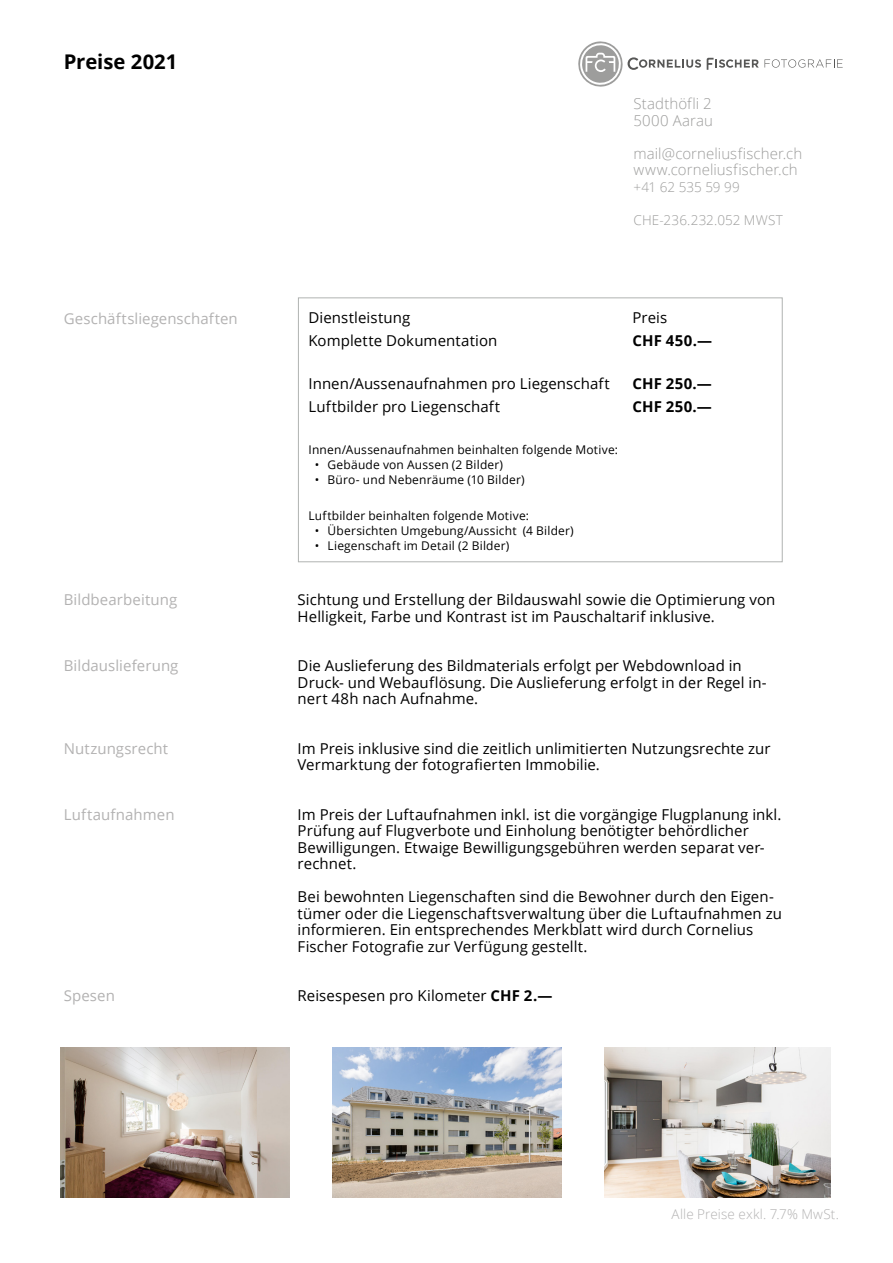
<style>
.page{position:relative;width:893px;height:1263px;background:#fff}
.page>*{position:absolute;margin:0;border:0;box-sizing:border-box;transform-origin:0 0}
.t1{font:700 20.25px "Open Sans";color:#000}
.t2{font:15px/16.5px "Open Sans";letter-spacing:.005em;color:#000}
.t3{font:15px "Open Sans";letter-spacing:.005em;color:#b3b2b2}
.t4{font:300 15px/16.5px "Open Sans";letter-spacing:.005em;color:#9d9d9c}
.t5{font:700 15px "Open Sans";letter-spacing:.015em;color:#000}
.t6{font:300 13.5px "Open Sans";letter-spacing:.01em;color:#9d9d9c}
.t7{font:300 13.5px "Open Sans";letter-spacing:.015em;color:#b3b2b2}
.t8{font:12px "Open Sans";letter-spacing:.015em;color:#000}
.s1{font-weight:700}
</style>
<div class="page">
<div style="left:298px;top:298px;width:484px;height:264px;border:1px solid #b0b3b1"></div>
<svg style="left:578px;top:41px;width:123px;height:46px"></svg>
<svg style="left:707px;top:58px;width:136px;height:12px"></svg>
<img style="left:61px;top:1047px;width:228px;height:150px">
<img style="left:605px;top:1047px;width:225px;height:150px">
<img style="left:333px;top:1047px;width:228px;height:150px">
<h1 class="t1" style="left:64px;top:47px;width:115px">Preise 2021</h1>
<p class="t4" style="left:634px;top:95px;width:81px">Stadthöfli 2<br>5000 Aarau</p>
<p class="t4" style="left:634px;top:145px;width:170px">mail@corneliusfischer.ch www.corneliusfischer.ch</p>
<p class="t6" style="left:634px;top:178px;width:108px">+41 62 535 59 99</p>
<p class="t6" style="left:634px;top:211px;width:151px">CHE-236.232.052 MWST</p>
<p class="t3" style="left:64px;top:308px;width:176px">Geschäftsliegenschaften</p>
<p class="t2" style="left:308px;top:309px;width:103px">Dienstleistung</p>
<p class="t2" style="left:632px;top:309px;width:36px">Preis</p>
<p class="t2" style="left:308px;top:332px;width:190px">Komplette Dokumentation</p>
<p class="t5" style="left:632px;top:330px;width:81px">CHF 450.—</p>
<p class="t2" style="left:308px;top:375px;width:303px">Innen/Aussenaufnahmen pro Liegenschaft</p>
<p class="t5" style="left:632px;top:373px;width:81px">CHF 250.—</p>
<p class="t2" style="left:308px;top:398px;width:193px">Luftbilder pro Liegenschaft</p>
<p class="t5" style="left:632px;top:396px;width:81px">CHF 250.—</p>
<p class="t8" style="left:308px;top:441px;width:311px">Innen/Aussenaufnahmen beinhalten folgende Motive:</p>
<p class="t8" style="left:315px;top:456px;width:190px">• Gebäude von Aussen (2 Bilder)</p>
<p class="t8" style="left:315px;top:471px;width:211px">• Büro- und Nebenräume (10 Bilder)</p>
<p class="t8" style="left:308px;top:507px;width:222px">Luftbilder beinhalten folgende Motive:</p>
<p class="t8" style="left:315px;top:522px;width:260px">• Übersichten Umgebung/Aussicht (4 Bilder)</p>
<p class="t8" style="left:315px;top:537px;width:196px">• Liegenschaft im Detail (2 Bilder)</p>
<p class="t3" style="left:64px;top:590px;width:115px">Bildbearbeitung</p>
<p class="t3" style="left:64px;top:656px;width:116px">Bildauslieferung</p>
<p class="t3" style="left:64px;top:738px;width:106px">Nutzungsrecht</p>
<p class="t3" style="left:64px;top:804px;width:112px">Luftaufnahmen</p>
<p class="t3" style="left:64px;top:986px;width:53px">Spesen</p>
<p class="t2" style="left:298px;top:591px;width:479px">Sichtung und Erstellung der Bildauswahl sowie die Optimierung von<br>Helligkeit, Farbe und Kontrast ist im Pauschaltarif inklusive.</p>
<p class="t2" style="left:298px;top:657px;width:471px">Die Auslieferung des Bildmaterials erfolgt per Webdownload in<br>Druck- und Webauflösung. Die Auslieferung erfolgt in der Regel in&shy;nert 48h nach Aufnahme.</p>
<p class="t2" style="left:298px;top:740px;width:474px">Im Preis inklusive sind die zeitlich unlimitierten Nutzungsrechte zur<br>Vermarktung der fotografierten Immobilie.</p>
<p class="t2" style="left:298px;top:806px;width:485px">Im Preis der Luftaufnahmen inkl. ist die vorgängige Flugplanung inkl.<br>Prüfung auf Flugverbote und Einholung benötigter behördlicher Bewilligungen. Etwaige Bewilligungsgebühren werden separat ver&shy;rechnet.</p>
<p class="t2" style="left:298px;top:888px;width:486px">Bei bewohnten Liegenschaften sind die Bewohner durch den Eigen&shy;tümer oder die Liegenschaftsverwaltung über die Luftaufnahmen zu informieren. Ein entsprechendes Merkblatt wird durch Cornelius Fischer Fotografie zur Verfügung gestellt.</p>
<p class="t2" style="left:298px;top:987px;width:256px">Reisespesen pro Kilometer <span class="s1">CHF 2.—</span></p>
<p class="t7" style="left:671px;top:1205px;width:169px">Alle Preise exkl. 7.7% MwSt.</p>
</div>
